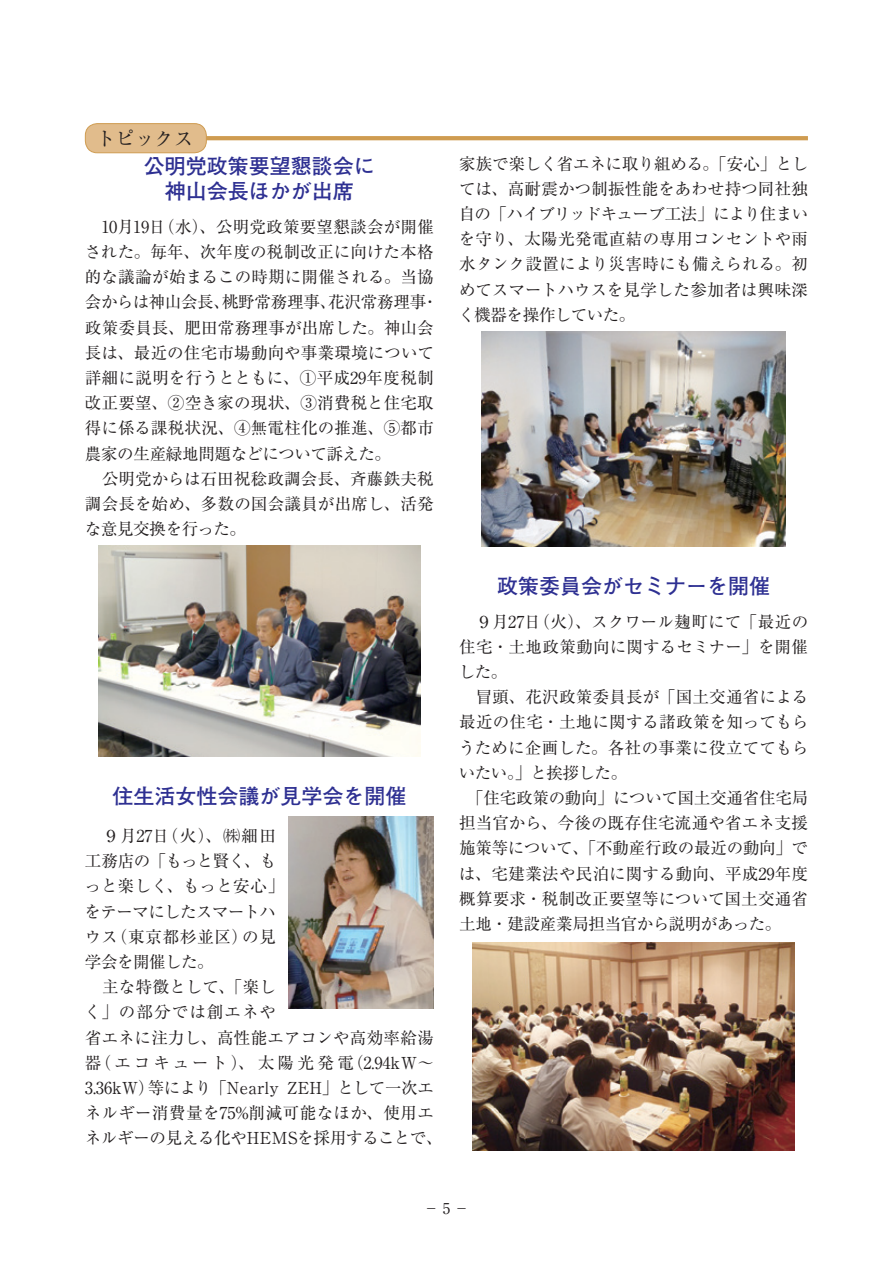
<style>
.page{position:relative;width:893px;height:1263px;background:#fff}
.page>*{position:absolute;margin:0;border:0;box-sizing:border-box;transform-origin:0 0}
.t1{font:700 21px/25.2px "Futo Go B101 Pro";color:#2e3092;text-align:center}
.t2{font:19.5px "Ryumin Pro";color:#231f20}
.t3{font:16.5px/25.2px "Ryumin Pro";letter-spacing:.005em;color:#231f20}
.t4{font:15px "Ryumin Pro";color:#231f20}
</style>
<div class="page">
<hr style="left:111px;top:136px;width:697px;height:4px;background:#cf9c51">
<div style="left:85px;top:124px;width:121px;height:29px;background:#e1bc8c;border-radius:12px"></div>
<div style="left:85px;top:123px;width:122px;height:30px;border:1px solid #cf9c51;border-radius:12px"></div>
<img style="left:98px;top:546px;width:323px;height:211px">
<img style="left:482px;top:332px;width:303px;height:214px">
<img style="left:288px;top:816px;width:146px;height:192px">
<img style="left:472px;top:943px;width:323px;height:207px">
<p class="t2" style="left:96px;top:123px;width:99px">トピックス</p>
<p class="t1" style="left:144px;top:150px;width:232px">公明党政策要望懇談会に神山会長ほかが出席</p>
<p class="t3" style="left:85px;top:213px;width:355px">　10月19日（水）、公明党政策要望懇談会が開催された。毎年、次年度の税制改正に向けた本格的な議論が始まるこの時期に開催される。当協会からは神山会長、桃野常務理事、花沢常務理事・政策委員長、肥田常務理事が出席した。神山会長は、最近の住宅市場動向や事業環境について詳細に説明を行うとともに、①平成29年度税制改正要望、②空き家の現状、③消費税と住宅取得に係る課税状況、④無電柱化の推進、⑤都市農家の生産緑地問題などについて訴えた。<br>　公明党からは石田祝稔政調会長、斉藤鉄夫税調会長を始め、多数の国会議員が出席し、活発な意見交換を行った。</p>
<p class="t1" style="left:112px;top:781px;width:295px">住生活女性会議が見学会を開催</p>
<p class="t3" style="left:84px;top:822px;width:360px">　９月27日（火）、㈱細田<br>工務店の「もっと賢く、も<br>っと楽しく、もっと安心」<br>をテーマにしたスマートハ<br>ウス（東京都杉並区）の見<br>学会を開催した。<br>　主な特徴として、「楽し<br>く」の部分では創エネや<br>省エネに注力し、高性能エアコンや高効率給湯器（エコキュート）、太陽光発電（2.94kW〜<br>3.36kW）等により「Nearly ZEH」として一次エネルギー消費量を75%削減可能なほか、使用エネルギーの見える化やHEMSを採用することで、</p>
<p class="t3" style="left:459px;top:150px;width:351px;text-align:justify">家族で楽しく省エネに取り組める。「安心」としては、高耐震かつ制振性能をあわせ持つ同社独自の「ハイブリッドキューブ工法」により住まいを守り、太陽光発電直結の専用コンセントや雨水タンク設置により災害時にも備えられる。初めてスマートハウスを見学した参加者は興味深く機器を操作していた。</p>
<p class="t1" style="left:497px;top:570px;width:275px">政策委員会がセミナーを開催</p>
<p class="t3" style="left:459px;top:608px;width:351px">　９月27日（火）、スクワール麹町にて「最近の住宅・土地政策動向に関するセミナー」を開催した。<br>　冒頭、花沢政策委員長が「国土交通省による最近の住宅・土地に関する諸政策を知ってもらうために企画した。各社の事業に役立ててもらいたい。」と挨拶した。<br>　「住宅政策の動向」について国土交通省住宅局担当官から、今後の既存住宅流通や省エネ支援施策等について、「不動産行政の最近の動向」では、宅建業法や民泊に関する動向、平成29年度概算要求・税制改正要望等について国土交通省土地・建設産業局担当官から説明があった。</p>
<p class="t4" style="left:424px;top:1196px;width:46px">−5−</p>
</div>
